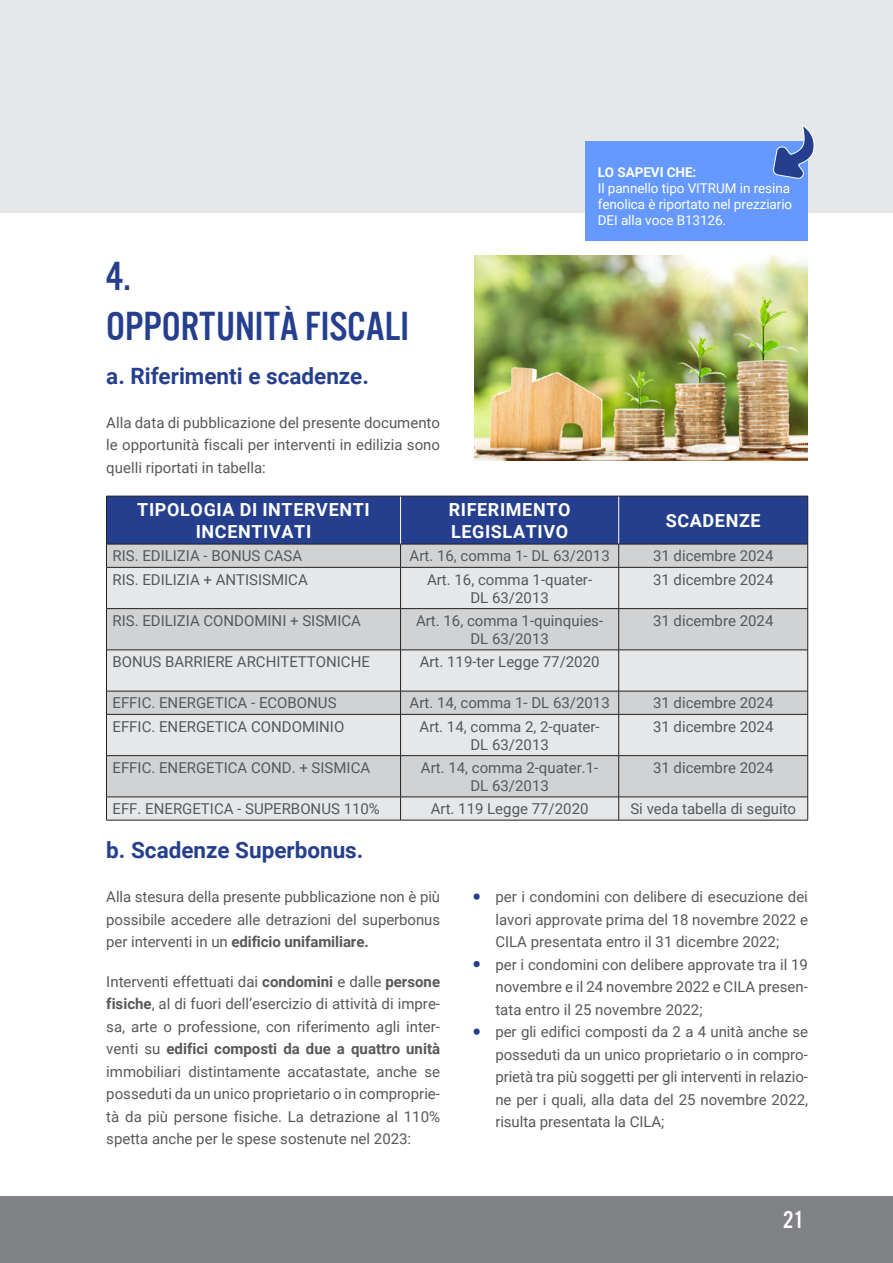
<style>
.page{position:relative;width:893px;height:1263px;background:#fff}
.page>*{position:absolute;margin:0;border:0;box-sizing:border-box;transform-origin:0 0}
.TITOLO_2017{font:42px/50.4px "U.S.101";color:#253f8e}
.t1{font:25.5px "U.S.101";color:#fff}
.SOTTOTITOLO_2017{font:700 22.5px "Roboto";color:#253f8e}
.TITOLO_TABELLA{font:700 18px/22.5px "Roboto";letter-spacing:.035em;color:#fff;text-align:center}
.BODY_COPY_2017{font:15px/22.5px "Roboto";color:#57585a;text-align:justify}
.TESTO_TABELLA_no_space{font:15px/18px "Roboto";color:#57585a;text-align:center}
.SOTTOTITOLO_2017-2{font:13.5px/16.2px "Roboto";letter-spacing:-.005em;color:#fff}
.s1{font-weight:700}
.s2{color:#253f8e}
</style>
<div class="page">
<div style="left:0;top:0;width:893px;height:213px;background:#e6e7e9"></div>
<svg style="left:107px;top:568px;width:700px;height:252px;background:#dbdcde"></svg>
<svg style="left:106px;top:496px;width:702px;height:71px;background:#5b6ca0"></svg>
<hr style="left:106px;top:567px;width:1px;height:41px;background:#231f20">
<hr style="left:106px;top:567px;width:295px;height:1px;background:#231f20">
<hr style="left:401px;top:567px;width:218px;height:1px;background:#231f20">
<hr style="left:619px;top:567px;width:189px;height:1px;background:#231f20">
<hr style="left:400px;top:567px;width:1px;height:41px;background:#231f20">
<hr style="left:618px;top:567px;width:1px;height:41px;background:#231f20">
<hr style="left:807px;top:567px;width:1px;height:41px;background:#231f20">
<hr style="left:106px;top:609px;width:1px;height:41px;background:#231f20">
<hr style="left:106px;top:608px;width:295px;height:1px;background:#231f20">
<hr style="left:401px;top:608px;width:218px;height:1px;background:#231f20">
<hr style="left:619px;top:608px;width:189px;height:1px;background:#231f20">
<hr style="left:400px;top:609px;width:1px;height:41px;background:#231f20">
<hr style="left:618px;top:609px;width:1px;height:41px;background:#231f20">
<hr style="left:807px;top:609px;width:1px;height:41px;background:#231f20">
<hr style="left:106px;top:650px;width:1px;height:41px;background:#231f20">
<hr style="left:106px;top:650px;width:295px;height:1px;background:#231f20">
<hr style="left:401px;top:650px;width:218px;height:1px;background:#231f20">
<hr style="left:619px;top:650px;width:189px;height:1px;background:#231f20">
<hr style="left:400px;top:650px;width:1px;height:41px;background:#231f20">
<hr style="left:618px;top:650px;width:1px;height:41px;background:#231f20">
<hr style="left:807px;top:650px;width:1px;height:41px;background:#231f20">
<svg style="left:106px;top:692px;width:1px;height:22px"></svg>
<hr style="left:106px;top:691px;width:295px;height:1px;background:#231f20">
<hr style="left:401px;top:691px;width:218px;height:1px;background:#231f20">
<hr style="left:619px;top:691px;width:189px;height:1px;background:#231f20">
<svg style="left:400px;top:691px;width:1px;height:23px"></svg>
<svg style="left:618px;top:691px;width:1px;height:23px"></svg>
<svg style="left:807px;top:691px;width:1px;height:23px"></svg>
<hr style="left:106px;top:714px;width:1px;height:41px;background:#231f20">
<hr style="left:106px;top:714px;width:295px;height:1px;background:#231f20">
<hr style="left:401px;top:714px;width:218px;height:1px;background:#231f20">
<hr style="left:619px;top:714px;width:189px;height:1px;background:#231f20">
<hr style="left:400px;top:714px;width:1px;height:41px;background:#231f20">
<hr style="left:618px;top:714px;width:1px;height:41px;background:#231f20">
<hr style="left:807px;top:714px;width:1px;height:41px;background:#231f20">
<hr style="left:106px;top:756px;width:1px;height:41px;background:#231f20">
<hr style="left:106px;top:755px;width:295px;height:1px;background:#231f20">
<hr style="left:401px;top:755px;width:218px;height:1px;background:#231f20">
<hr style="left:619px;top:755px;width:189px;height:1px;background:#231f20">
<hr style="left:400px;top:756px;width:1px;height:41px;background:#231f20">
<hr style="left:618px;top:756px;width:1px;height:41px;background:#231f20">
<hr style="left:807px;top:756px;width:1px;height:41px;background:#231f20">
<svg style="left:106px;top:798px;width:1px;height:22px"></svg>
<hr style="left:106px;top:797px;width:295px;height:1px;background:#231f20">
<hr style="left:401px;top:797px;width:218px;height:1px;background:#231f20">
<hr style="left:619px;top:797px;width:189px;height:1px;background:#231f20">
<svg style="left:400px;top:797px;width:1px;height:23px"></svg>
<svg style="left:618px;top:797px;width:1px;height:23px"></svg>
<svg style="left:807px;top:797px;width:1px;height:23px"></svg>
<hr style="left:106px;top:820px;width:295px;height:1px;background:#231f20">
<hr style="left:401px;top:820px;width:218px;height:1px;background:#231f20">
<hr style="left:619px;top:820px;width:189px;height:1px;background:#231f20">
<img style="left:474px;top:255px;width:334px;height:205px">
<div style="left:585px;top:141px;width:222px;height:99px;background:#69f"></div>
<svg style="left:773px;top:125px;width:42px;height:54px"></svg>
<div style="left:0;top:1196px;width:893px;height:67px;background:#808285"></div>
<p class="SOTTOTITOLO_2017-2" style="left:598px;top:163px;width:196px"><span class="s1">LO SAPEVI CHE:<br></span>Il pannello tipo VITRUM in resina fenolica è riportato nel prezziario<br>DEI alla voce B13126.</p>
<p class="TITOLO_2017" style="left:106px;top:250px;width:304px">4.<br>OPPORTUNITÀ FISCALI</p>
<p class="SOTTOTITOLO_2017" style="left:106px;top:360px;width:264px">a. Riferimenti e scadenze.</p>
<p class="BODY_COPY_2017" style="left:106px;top:411px;width:335px">Alla data di pubblicazione del presente documento le opportunità fiscali per interventi in edilizia sono quelli riportati in tabella:</p>
<p class="TITOLO_TABELLA" style="left:137px;top:497px;width:234px">TIPOLOGIA DI INTERVENTI<br>INCENTIVATI</p>
<p class="TITOLO_TABELLA" style="left:449px;top:497px;width:123px;text-align:left">RIFERIMENTO<br>LEGISLATIVO</p>
<p class="TITOLO_TABELLA" style="left:666px;top:508px;width:96px">SCADENZE</p>
<p class="TESTO_TABELLA_no_space" style="left:112px;top:546px;width:191px">RIS. EDILIZIA - BONUS CASA</p>
<p class="TESTO_TABELLA_no_space" style="left:410px;top:546px;width:202px">Art. 16, comma 1- DL 63/2013</p>
<p class="TESTO_TABELLA_no_space" style="left:653px;top:546px;width:122px">31 dicembre 2024</p>
<p class="TESTO_TABELLA_no_space" style="left:112px;top:570px;width:197px">RIS. EDILIZIA + ANTISISMICA</p>
<p class="TESTO_TABELLA_no_space" style="left:427px;top:570px;width:167px">Art. 16, comma 1-quater-<br>DL 63/2013</p>
<p class="TESTO_TABELLA_no_space" style="left:653px;top:570px;width:122px">31 dicembre 2024</p>
<p class="TESTO_TABELLA_no_space" style="left:112px;top:611px;width:250px">RIS. EDILIZIA CONDOMINI + SISMICA</p>
<p class="TESTO_TABELLA_no_space" style="left:416px;top:611px;width:189px">Art. 16, comma 1-quinquies-<br>DL 63/2013</p>
<p class="TESTO_TABELLA_no_space" style="left:653px;top:611px;width:122px">31 dicembre 2024</p>
<p class="TESTO_TABELLA_no_space" style="left:112px;top:652px;width:259px">BONUS BARRIERE ARCHITETTONICHE</p>
<p class="TESTO_TABELLA_no_space" style="left:420px;top:652px;width:181px">Art. 119-ter Legge 77/2020</p>
<p class="TESTO_TABELLA_no_space" style="left:112px;top:693px;width:226px">EFFIC. ENERGETICA - ECOBONUS</p>
<p class="TESTO_TABELLA_no_space" style="left:410px;top:693px;width:202px">Art. 14, comma 1- DL 63/2013</p>
<p class="TESTO_TABELLA_no_space" style="left:653px;top:693px;width:122px">31 dicembre 2024</p>
<p class="TESTO_TABELLA_no_space" style="left:112px;top:717px;width:233px">EFFIC. ENERGETICA CONDOMINIO</p>
<p class="TESTO_TABELLA_no_space" style="left:420px;top:717px;width:182px">Art. 14, comma 2, 2-quater-<br>DL 63/2013</p>
<p class="TESTO_TABELLA_no_space" style="left:653px;top:717px;width:122px">31 dicembre 2024</p>
<p class="TESTO_TABELLA_no_space" style="left:112px;top:758px;width:259px">EFFIC. ENERGETICA COND. + SISMICA</p>
<p class="TESTO_TABELLA_no_space" style="left:421px;top:758px;width:179px">Art. 14, comma 2-quater.1-<br>DL 63/2013</p>
<p class="TESTO_TABELLA_no_space" style="left:653px;top:758px;width:122px">31 dicembre 2024</p>
<p class="TESTO_TABELLA_no_space" style="left:112px;top:799px;width:269px">EFF. ENERGETICA - SUPERBONUS 110%</p>
<p class="TESTO_TABELLA_no_space" style="left:431px;top:799px;width:159px">Art. 119 Legge 77/2020</p>
<p class="TESTO_TABELLA_no_space" style="left:630px;top:799px;width:167px">Si veda tabella di seguito</p>
<p class="SOTTOTITOLO_2017" style="left:106px;top:834px;width:259px">b. Scadenze Superbonus.</p>
<p class="BODY_COPY_2017" style="left:106px;top:885px;width:335px">Alla stesura della presente pubblicazione non è più possibile accedere alle detrazioni del superbonus per interventi in un <span class="s1">edificio unifamiliare.</span></p>
<p class="BODY_COPY_2017" style="left:106px;top:969px;width:335px">Interventi effettuati dai <span class="s1">condomini</span> e dalle <span class="s1">persone fisiche</span>, al di fuori dell’esercizio di attività di impre&shy;sa, arte o professione, con riferimento agli inter&shy;venti su <span class="s1">edifici composti da due a quattro unità </span>immobiliari distintamente accatastate, anche se posseduti da un unico proprietario o in comproprie&shy;tà da più persone fisiche. La detrazione al 110% spetta anche per le spese sostenute nel 2023:</p>
<p class="BODY_COPY_2017" style="left:495px;top:885px;width:314px;text-indent:-21px"><span class="s2">•</span> per i condomini con delibere di esecuzione dei lavori approvate prima del 18 novembre 2022 e CILA presentata entro il 31 dicembre 2022;</p>
<p class="BODY_COPY_2017" style="left:495px;top:952px;width:314px;text-indent:-21px"><span class="s2">•</span> per i condomini con delibere approvate tra il 19 novembre e il 24 novembre 2022 e CILA presen&shy;tata entro il 25 novembre 2022;</p>
<p class="BODY_COPY_2017" style="left:495px;top:1020px;width:314px;text-indent:-21px"><span class="s2">•</span> per gli edifici composti da 2 a 4 unità anche se posseduti da un unico proprietario o in compro&shy;prietà tra più soggetti per gli interventi in relazio&shy;ne per i quali, alla data del 25 novembre 2022, risulta presentata la CILA;</p>
<h2 class="t1" style="left:783px;top:1206px;width:22px">21</h2>
</div>
